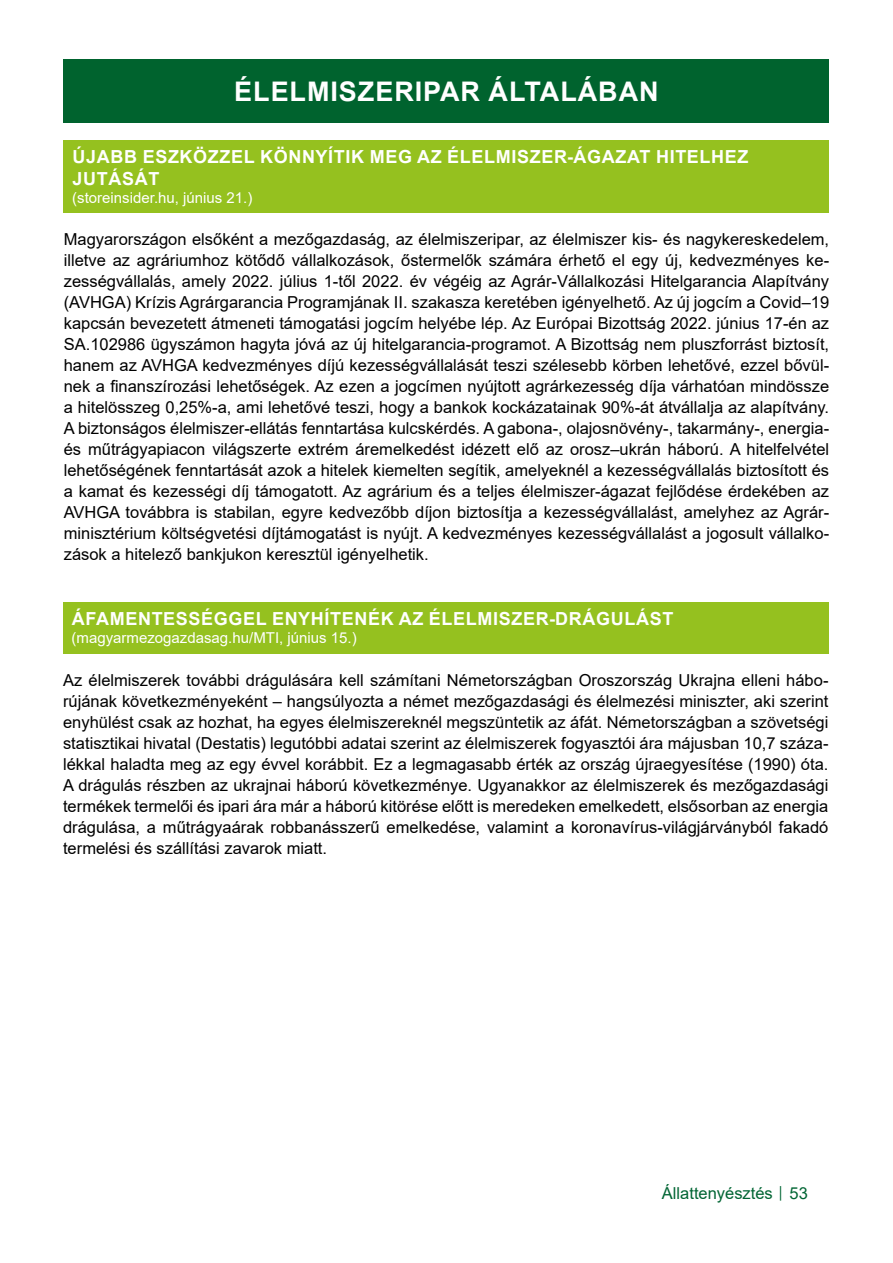
<style>
.page{position:relative;width:893px;height:1263px;background:#fff}
.page>*{position:absolute;margin:0;border:0;box-sizing:border-box;transform-origin:0 0}
.t1{font:700 27px "Arial";letter-spacing:.035em;color:#fff}
.t2{font:700 18px/21.6px "Arial";letter-spacing:.035em;color:#fff}
.t3{font:16.5px/21px "Arial";color:#000;text-align:justify}
.t4{font:16.5px "Arial";color:#006533}
.t5{font:15px "Arial";color:#fff}
.s1{font-size:12px}
</style>
<div class="page">
<div style="left:64px;top:60px;width:765px;height:63px;background:#00632e"></div>
<div style="left:64px;top:140px;width:765px;height:73px;background:#95c11f"></div>
<div style="left:63px;top:602px;width:765px;height:51px;background:#95c11f"></div>
<h1 class="t1" style="left:234px;top:73px;width:426px">ÉLELMISZERIPAR ÁLTALÁBAN</h1>
<p class="t2" style="left:73px;top:146px;width:677px">ÚJABB ESZKÖZZEL KÖNNYÍTIK MEG AZ ÉLELMISZER-ÁGAZAT HITELHEZ<br>JUTÁSÁT</p>
<p class="t5" style="left:72px;top:187px;width:182px">(storeinsider.hu, június 21.)</p>
<p class="t3" style="left:64px;top:229px;width:767px">Magyarországon elsőként a mezőgazdaság, az élelmiszeripar, az élelmiszer kis- és nagykereskedelem, illetve az agráriumhoz kötődő vállalkozások, őstermelők számára érhető el egy új, kedvezményes ke&shy;zességvállalás, amely 2022. július 1-től 2022. év végéig az Agrár-Vállalkozási Hitelgarancia Alapítvány (AVHGA) Krízis Agrárgarancia Programjának II. szakasza keretében igényelhető. Az új jogcím a Covid–19 kapcsán bevezetett átmeneti támogatási jogcím helyébe lép. Az Európai Bizottság 2022. június 17-én az SA.102986 ügyszámon hagyta jóvá az új hitelgarancia-programot. A Bizottság nem pluszforrást biztosít, hanem az AVHGA kedvezményes díjú kezességvállalását teszi szélesebb körben lehetővé, ezzel bővül&shy;nek a finanszírozási lehetőségek. Az ezen a jogcímen nyújtott agrárkezesség díja várhatóan mindössze a hitelösszeg 0,25%-a, ami lehetővé teszi, hogy a bankok kockázatainak 90%-át átvállalja az alapítvány.<br>A biztonságos élelmiszer-ellátás fenntartása kulcskérdés. A gabona-, olajosnövény-, takarmány-, energia&shy;és műtrágyapiacon világszerte extrém áremelkedést idézett elő az orosz–ukrán háború. A hitelfelvétel lehetőségének fenntartását azok a hitelek kiemelten segítik, amelyeknél a kezességvállalás biztosított és a kamat és kezességi díj támogatott. Az agrárium és a teljes élelmiszer-ágazat fejlődése érdekében az AVHGA továbbra is stabilan, egyre kedvezőbb díjon biztosítja a kezességvállalást, amelyhez az Agrár&shy;minisztérium költségvetési díjtámogatást is nyújt. A kedvezményes kezességvállalást a jogosult vállalko&shy;zások a hitelező bankjukon keresztül igényelhetik.</p>
<p class="t2" style="left:72px;top:608px;width:603px">ÁFAMENTESSÉGGEL ENYHÍTENÉK AZ ÉLELMISZER-DRÁGULÁST</p>
<p class="t5" style="left:72px;top:628px;width:287px">(magyarmezogazdasag.hu/MTI, június 15.)</p>
<p class="t3" style="left:63px;top:670px;width:767px">Az élelmiszerek további drágulására kell számítani Németországban Oroszország Ukrajna elleni hábo&shy;rújának következményeként – hangsúlyozta a német mezőgazdasági és élelmezési miniszter, aki szerint enyhülést csak az hozhat, ha egyes élelmiszereknél megszüntetik az áfát. Németországban a szövetségi statisztikai hivatal (Destatis) legutóbbi adatai szerint az élelmiszerek fogyasztói ára májusban 10,7 száza&shy;lékkal haladta meg az egy évvel korábbit. Ez a legmagasabb érték az ország újraegyesítése (1990) óta.<br>A drágulás részben az ukrajnai háború következménye. Ugyanakkor az élelmiszerek és mezőgazdasági termékek termelői és ipari ára már a háború kitörése előtt is meredeken emelkedett, elsősorban az energia drágulása, a műtrágyaárak robbanásszerű emelkedése, valamint a koronavírus-világjárványból fakadó termelési és szállítási zavarok miatt.</p>
<p class="t4" style="left:662px;top:1182px;width:147px">Állattenyésztés <span class="s1">│</span> 53</p>
</div>
